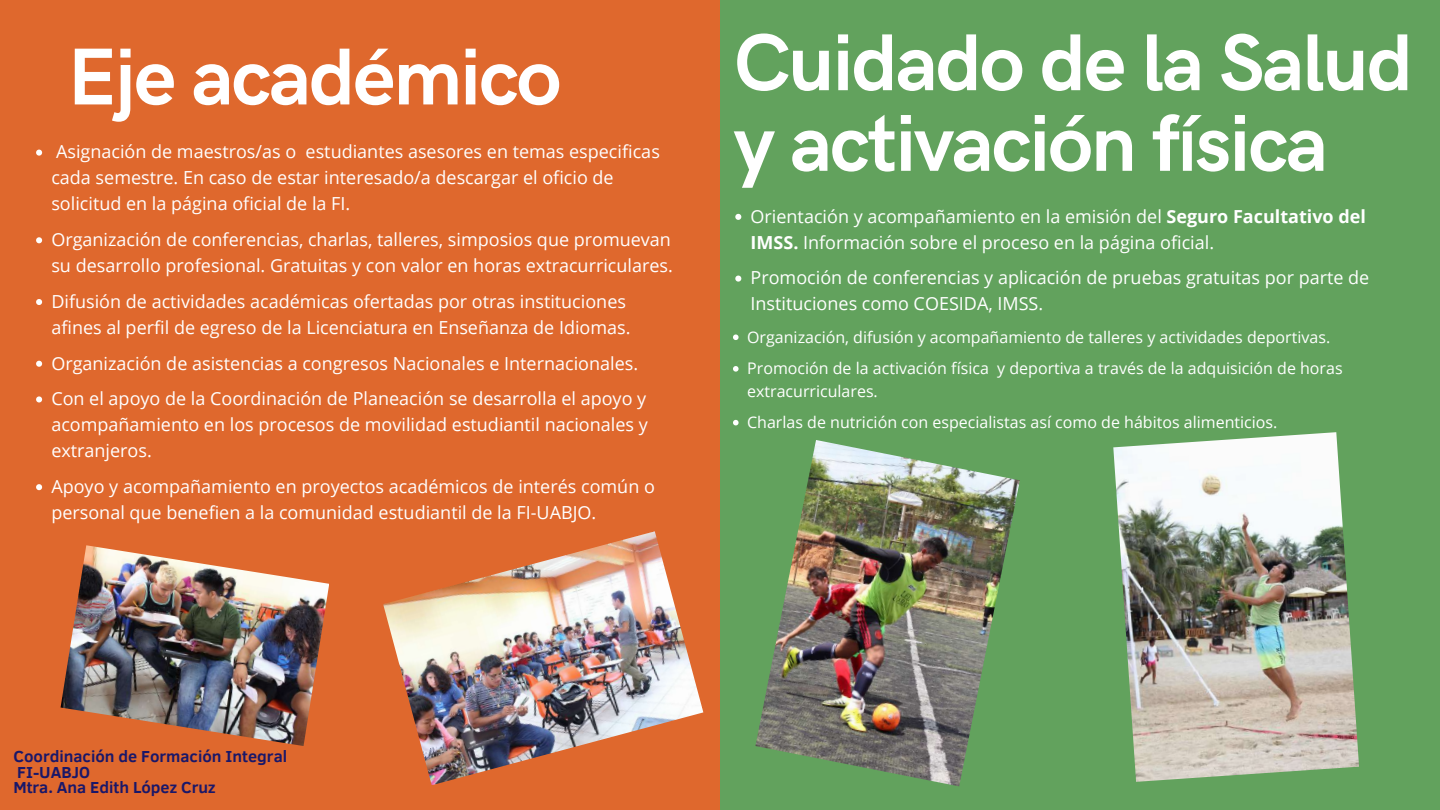
<style>
.page{position:relative;width:1440px;height:810px;background:#62a25d}
.page>*{position:absolute;margin:0;border:0;box-sizing:border-box;transform-origin:0 0}
.t1{font:700 80.9px/80.6px "HK Grotesk";letter-spacing:-.025em;color:#fff}
.t2{font:18px/26px "Open Sans";color:#fff}
.t3{font:700 16.3px/15.8px "Clear Sans";color:#191769}
.t4{font:16px/31.6px "Open Sans";color:#fff}
.s1{font-weight:700}
</style>
<div class="page">
<div style="left:0;top:0;width:720px;height:810px;background:#df682d"></div>
<svg style="left:735px;top:214px;width:6px;height:6px"></svg>
<svg style="left:735px;top:276px;width:6px;height:6px"></svg>
<svg style="left:733px;top:334px;width:6px;height:6px"></svg>
<svg style="left:733px;top:366px;width:6px;height:6px"></svg>
<svg style="left:733px;top:420px;width:6px;height:5px"></svg>
<img style="left:755px;top:440px;width:265px;height:346px">
<img style="left:1113px;top:432px;width:246px;height:350px">
<img style="left:61px;top:545px;width:268px;height:201px">
<img style="left:383px;top:531px;width:320px;height:254px">
<svg style="left:36px;top:150px;width:6px;height:6px"></svg>
<svg style="left:36px;top:237px;width:6px;height:6px"></svg>
<svg style="left:36px;top:299px;width:6px;height:6px"></svg>
<svg style="left:36px;top:361px;width:6px;height:6px"></svg>
<svg style="left:36px;top:396px;width:6px;height:6px"></svg>
<svg style="left:36px;top:484px;width:6px;height:6px"></svg>
<h1 class="t1" style="left:68px;top:40px;width:495px">Eje académico</h1>
<p class="t2" style="left:51px;top:138px;width:610px">Asignación de maestros/as o estudiantes asesores en temas especificas cada semestre. En caso de estar interesado/a descargar el oficio de solicitud en la página oficial de la FI.</p>
<p class="t2" style="left:51px;top:226px;width:623px">Organización de conferencias, charlas, talleres, simposios que promuevan su desarrollo profesional. Gratuitas y con valor en horas extracurriculares.</p>
<p class="t2" style="left:51px;top:288px;width:581px">Difusión de actividades académicas ofertadas por otras instituciones afines al perfil de egreso de la Licenciatura en Enseñanza de Idiomas.</p>
<p class="t2" style="left:51px;top:345px;width:596px;line-height:35.7px">Organización de asistencias a congresos Nacionales e Internacionales.<br>Con el apoyo de la Coordinación de Planeación se desarrolla el apoyo y</p>
<p class="t2" style="left:51px;top:411px;width:598px">acompañamiento en los procesos de movilidad estudiantil nacionales y extranjeros.</p>
<p class="t2" style="left:51px;top:473px;width:605px">Apoyo y acompañamiento en proyectos académicos de interés común o personal que benefien a la comunidad estudiantil de la FI-UABJO.</p>
<h1 class="t1" style="left:734px;top:26px;width:681px">Cuidado de la Salud y activación física</h1>
<p class="t2" style="left:751px;top:203px;width:617px">Orientación y acompañamiento en la emisión del <span class="s1">Seguro Facultativo del<br>IMSS.</span> Información sobre el proceso en la página oficial.</p>
<p class="t2" style="left:751px;top:264px;width:620px">Promoción de conferencias y aplicación de pruebas gratuitas por parte de<br>Instituciones como COESIDA, IMSS.</p>
<p class="t4" style="left:747px;top:321px;width:597px">Organización, difusión y acompañamiento de talleres y actividades deportivas.<br>Promoción de la activación física y deportiva a través de la adquisición de horas</p>
<p class="t4" style="left:747px;top:375px;width:532px;line-height:31.1px">extracurriculares.<br>Charlas de nutrición con especialistas así como de hábitos alimenticios.</p>
<p class="t3" style="left:13px;top:747px;width:275px">Coordinación de Formación Integral<br>FI-UABJO<br>Mtra. Ana Edith López Cruz</p>
</div>
